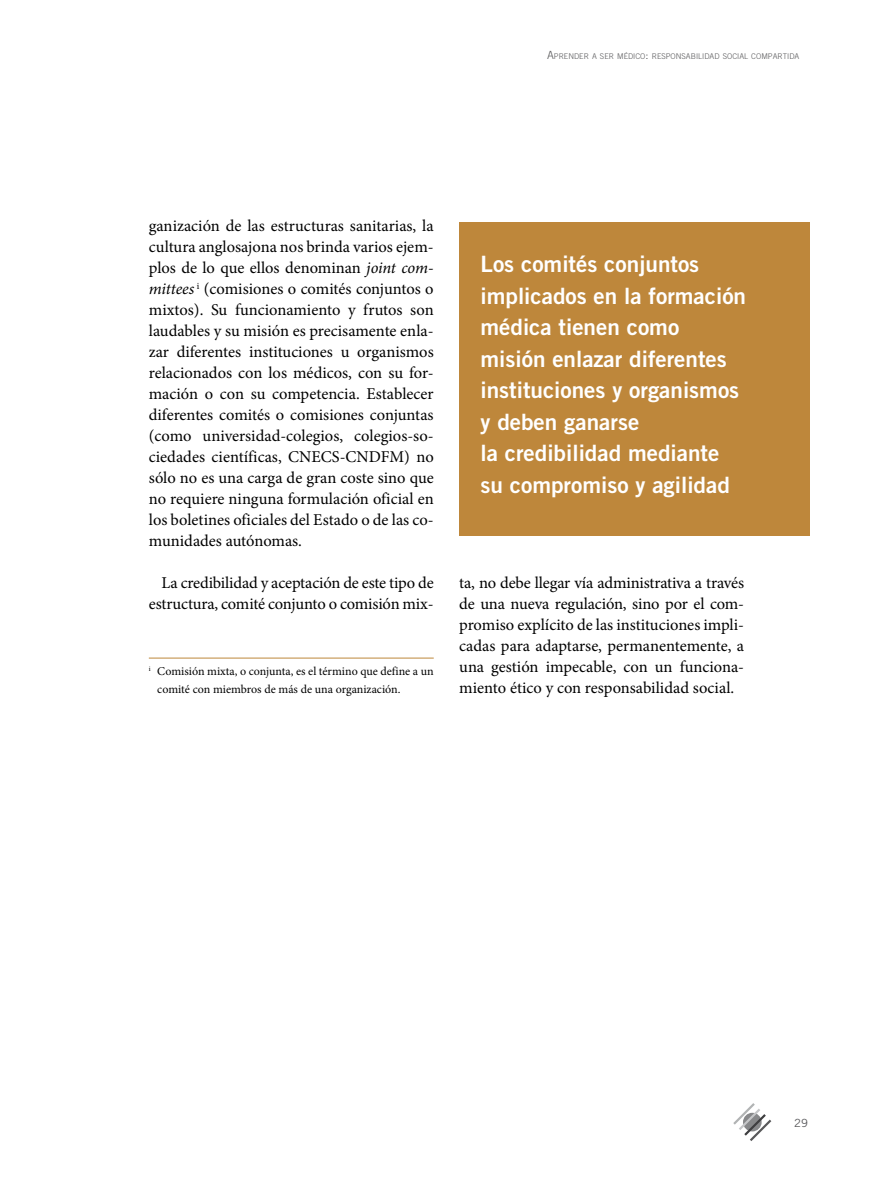
<style>
.page{position:relative;width:893px;height:1191px;background:#fff}
.page>*{position:absolute;margin:0;border:0;box-sizing:border-box;transform-origin:0 0}
.t1{font:22.5px/31.5px "Trade Gothic LT Std Bd 2";color:#fff}
.t2{font:16.5px/21px "Minion Pro";color:#000;text-align:justify}
.t3{font:12px/17.5px "Minion Pro";color:#000}
.t4{font:11.25px "Trade Gothic LT Std";color:#58585a}
.t5{font:300 7.8px "Trade Gothic LT Std";color:#58585a}
.s1{font-size:11.25px}
.s2{font-style:italic}
</style>
<div class="page">
<svg style="left:733px;top:1103px;width:38px;height:38px"></svg>
<div style="left:459px;top:222px;width:350px;height:313px;background:#be873b"></div>
<hr style="left:149px;top:657px;width:285px;height:1px;background:#be873b">
<p class="t5" style="left:547px;top:52px;width:254px"><span class="s1">A</span>PRENDER A SER M ÉDICO<span class="s1">:</span> RESPONSABILIDAD SOCIAL COM PARTIDA</p>
<p class="t2" style="left:149px;top:215px;width:286px">ganización de las estructuras sanitarias, la cultura anglosajona nos brinda varios ejem&shy;plos de lo que ellos denominan <span class="s2">joint com&shy;mittees</span> <sup>i</sup> (comisiones o comités conjuntos o mixtos). Su funcionamiento y frutos son laudables y su misión es precisamente enla&shy;zar diferentes instituciones u organismos relacionados con los médicos, con su for&shy;mación o con su competencia. Establecer diferentes comités o comisiones conjuntas (como universidad-colegios, colegios-so&shy;ciedades científicas, CNECS-CNDFM) no sólo no es una carga de gran coste sino que no requiere ninguna formulación oficial en los boletines oficiales del Estado o de las co&shy;munidades autónomas.</p>
<p class="t2" style="left:149px;top:572px;width:286px;text-align:right">La credibilidad y aceptación de este tipo de estructura, comité conjunto o comisión mix-</p>
<p class="t2" style="left:459px;top:572px;width:286px">ta, no debe llegar vía administrativa a través de una nueva regulación, sino por el com&shy;promiso explícito de las instituciones impli&shy;cadas para adaptarse, permanentemente, a una gestión impecable, con un funciona&shy;miento ético y con responsabilidad social.</p>
<h1 class="t1" style="left:480px;top:248px;width:267px">Los comités conjuntos implicados en la formación médica tienen como misión enlazar diferentes instituciones y organismos y deben ganarse<br>la credibilidad mediante su compromiso y agilidad</h1>
<p class="t3" style="left:157px;top:663px;width:278px;text-indent:-8px"><sup>i</sup> Comisión mixta, o conjunta, es el término que define a un comité con miembros de más de una organización.</p>
<p class="t4" style="left:794px;top:1116px;width:15px">29</p>
</div>
